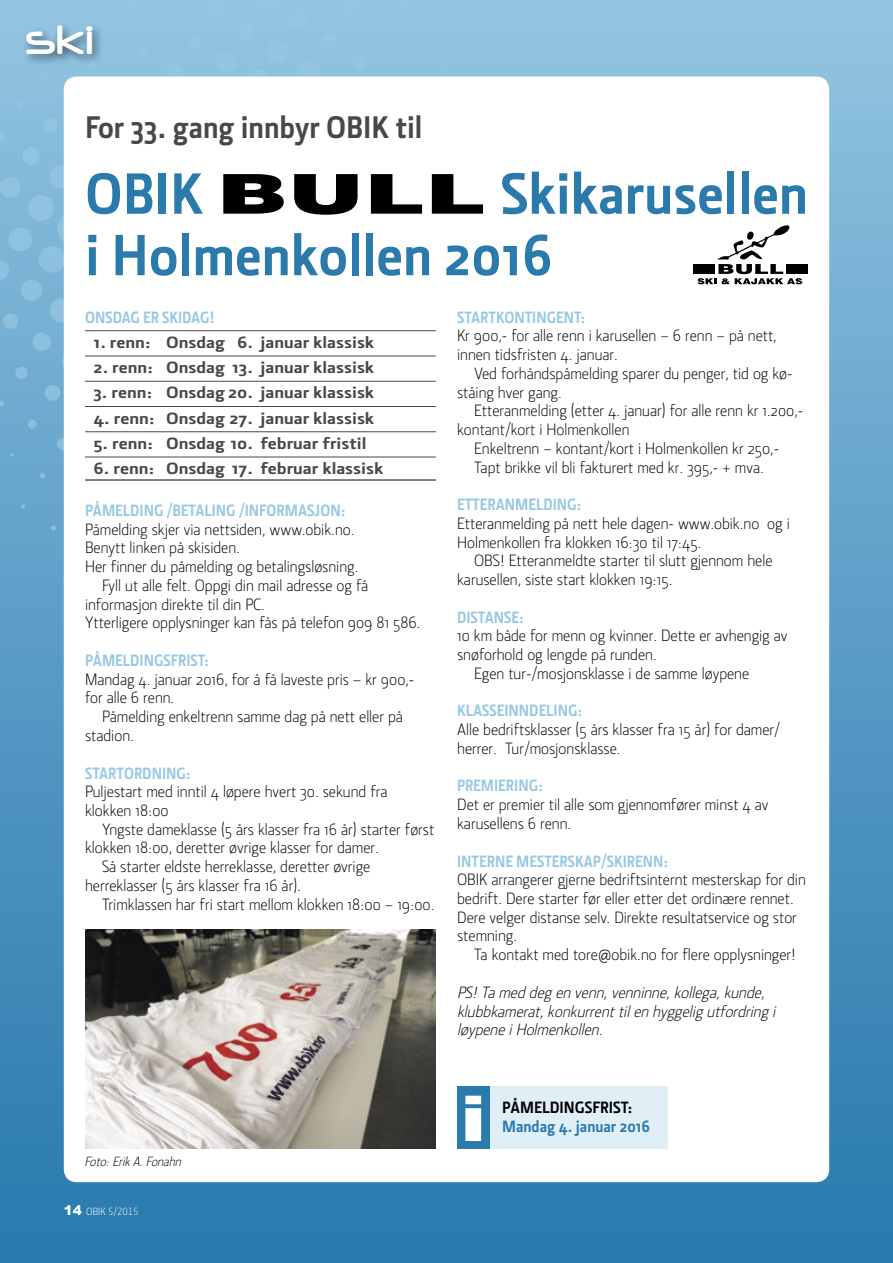
<style>
.page{position:relative;width:893px;height:1263px;background:#fff}
.page>*{position:absolute;margin:0;border:0;box-sizing:border-box;transform-origin:0 0}
.t1{font:900 63.3px "Arial";color:#fff;scale:1.25 1}
.t2{font:700 58.5px/61.5px "Section";color:#2a7bac}
.t3{font:48px "Neuropol";color:#fff}
.t4{font:700 31.5px "Section";color:#484848}
.t5{font:300 16.5px/18.8px "Section";color:#000}
.t6{font:700 16.5px "Section";color:#484848;scale:1.2 1}
.t7{font:700 16.5px "Section";color:#97c8e3;scale:.95 1}
.t8{font:italic 300 16.5px/18.8px "Section";color:#000}
.t9{font:700 16.5px "Section";color:#2a7bac}
.t10{font:700 16.5px "Section";color:#000}
.t11{font:italic 300 13.5px "Section";color:#000;scale:.95 1}
.t12{font:10.5px "Section Light Caps";color:#fff}
.s1{font-family:"Arial";font-weight:900;font-size:13.5px}
.s2{font-family:"Section";font-weight:300}
</style>
<div class="page">
<div style="left:0;top:0;width:893px;height:1263px;background:linear-gradient(to bottom,#92c3e1,#2778ad)"></div>
<div style="left:64px;top:77px;width:765px;height:1105px;background:#fff;border-radius:13px"></div>
<svg style="left:0;top:0;width:569px;height:591px"></svg>
<div style="left:693px;top:263px;width:21px;height:5px;background:#000"></div>
<div style="left:693px;top:269px;width:21px;height:5px;background:#000"></div>
<hr style="left:786px;top:264px;width:22px;height:4px;background:#000">
<div style="left:786px;top:269px;width:22px;height:5px;background:#000"></div>
<svg style="left:697px;top:225px;width:105px;height:59px"></svg>
<div style="left:457px;top:1086px;width:211px;height:62px;background:#e0eef6"></div>
<div style="left:457px;top:1086px;width:32px;height:62px;background:#2a7bac"></div>
<img style="left:85px;top:929px;width:351px;height:219px">
<h3 class="t3" style="left:26px;top:14px;width:70px">ski</h3>
<h3 class="t4" style="left:85px;top:109px;width:339px">For 33. gang innbyr OBIK til</h3>
<h2 class="t2" style="left:85px;top:163px;width:163px">OBIKS</h2>
<h2 class="t2" style="left:85px;top:163px;width:724px;text-indent:443px">kikarusellen i Holmenkollen 2016</h2>
<p class="t7" style="left:85px;top:307px;width:138px">Onsdag er skidag!</p>
<p class="t6" style="left:94px;top:333px;width:235px">1. renn: Onsdag 6. januar klassisk</p>
<p class="t6" style="left:94px;top:358px;width:235px">2. renn: Onsdag 13. januar klassisk</p>
<p class="t6" style="left:94px;top:383px;width:235px">3. renn: Onsdag 20. januar klassisk</p>
<p class="t6" style="left:94px;top:408px;width:235px">4. renn: Onsdag 27. januar klassisk</p>
<p class="t6" style="left:94px;top:434px;width:229px">5. renn: Onsdag 10. februar fristil</p>
<p class="t6" style="left:94px;top:459px;width:243px">6. renn: Onsdag 17. februar klassisk</p>
<p class="t7" style="left:85px;top:501px;width:276px">Påmelding /Betaling /informasjon:</p>
<p class="t5" style="left:85px;top:520px;width:271px">Påmelding skjer via nettsiden, www.obik.no.</p>
<p class="t5" style="left:85px;top:539px;width:156px">Benytt linken på skisiden.</p>
<p class="t5" style="left:85px;top:557px;width:275px">Her finner du påmelding og betalingsløsning.</p>
<p class="t5" style="left:102px;top:576px;width:268px">Fyll ut alle felt. Oppgi din mail adresse og få</p>
<p class="t5" style="left:85px;top:595px;width:181px">informasjon direkte til din PC.</p>
<p class="t5" style="left:85px;top:613px;width:337px">Ytterligere opplysninger kan fås på telefon 909 81 586.</p>
<p class="t7" style="left:85px;top:651px;width:132px">Påmeldingsfrist:</p>
<p class="t5" style="left:85px;top:670px;width:331px">Mandag 4. januar 2016, for å få laveste pris – kr 900,- for alle 6 renn.</p>
<p class="t5" style="left:85px;top:707px;width:319px;text-indent:17px">Påmelding enkeltrenn samme dag på nett eller på stadion.</p>
<p class="t7" style="left:85px;top:763px;width:113px">Startordning:</p>
<p class="t5" style="left:85px;top:782px;width:304px">Puljestart med inntil 4 løpere hvert 30. sekund fra klokken 18:00</p>
<p class="t5" style="left:102px;top:820px;width:334px">Yngste dameklasse (5 års klasser fra 16 år) starter først</p>
<p class="t5" style="left:85px;top:839px;width:295px">klokken 18:00, deretter øvrige klasser for damer.</p>
<p class="t5" style="left:102px;top:857px;width:270px">Så starter eldste herreklasse, deretter øvrige</p>
<p class="t5" style="left:85px;top:876px;width:217px">herreklasser (5 års klasser fra 16 år).</p>
<p class="t5" style="left:102px;top:895px;width:334px">Trimklassen har fri start mellom klokken 18:00 – 19:00.</p>
<p class="t11" style="left:84px;top:1154px;width:107px">Foto:ErikA.Fonahn</p>
<p class="t12" style="left:64px;top:1205px;width:76px"><span class="s1">14</span> <span class="s2">OBIK</span> 5/2015</p>
<p class="t7" style="left:457px;top:307px;width:137px">Startkontingent:</p>
<p class="t5" style="left:457px;top:327px;width:321px">Kr 900,- for alle renn i karusellen – 6 renn – på nett, innen tidsfristen 4. januar.</p>
<p class="t5" style="left:457px;top:364px;width:337px;text-indent:17px">Ved forhåndspåmelding sparer du penger, tid og kø&shy;ståing hver gang.</p>
<p class="t5" style="left:457px;top:401px;width:348px;text-indent:17px">Etteranmelding (etter 4. januar) for alle renn kr 1.200,- kontant/kort i Holmenkollen</p>
<p class="t5" style="left:474px;top:439px;width:307px">Enkeltrenn – kontant/kort i Holmenkollen kr 250,-<br>Tapt brikke vil bli fakturert med kr. 395,- + mva.</p>
<p class="t7" style="left:457px;top:495px;width:133px">Etteranmelding:</p>
<p class="t5" style="left:457px;top:514px;width:334px">Etteranmelding på nett hele dagen- www.obik.no og i<br>Holmenkollen fra klokken 16:30 til 17:45.</p>
<p class="t5" style="left:457px;top:551px;width:317px;text-indent:17px">OBS! Etteranmeldte starter til slutt gjennom hele karusellen, siste start klokken 19:15.</p>
<p class="t7" style="left:457px;top:607px;width:72px">Distanse:</p>
<p class="t5" style="left:457px;top:627px;width:332px">10 km både for menn og kvinner. Dette er avhengig av</p>
<p class="t5" style="left:457px;top:645px;width:201px">snøforhold og lengde på runden.</p>
<p class="t5" style="left:474px;top:664px;width:277px">Egen tur-/mosjonsklasse i de samme løypene</p>
<p class="t7" style="left:457px;top:701px;width:133px">Klasseinndeling:</p>
<p class="t5" style="left:457px;top:720px;width:324px">Alle bedriftsklasser (5 års klasser fra 15 år) for damer/ herrer. Tur/mosjonsklasse.</p>
<p class="t7" style="left:457px;top:776px;width:92px">Premiering:</p>
<p class="t5" style="left:457px;top:795px;width:313px">Det er premier til alle som gjennomfører minst 4 av karusellens 6 renn.</p>
<p class="t7" style="left:457px;top:851px;width:224px">Interne mesterskap/skirenn:</p>
<p class="t5" style="left:457px;top:870px;width:350px">OBIK arrangerer gjerne bedriftsinternt mesterskap for din bedrift. Dere starter før eller etter det ordinære rennet.<br>Dere velger distanse selv. Direkte resultatservice og stor stemning.</p>
<p class="t5" style="left:474px;top:945px;width:323px">Ta kontakt med tore@obik.no for flere opplysninger!</p>
<p class="t8" style="left:457px;top:983px;width:324px">PS!Tamed deg en venn,venninne,kollega,kunde, klubbkamerat,konkurrenttilen hyggelig utfordring i løypeneiHolmenkollen.</p>
<h1 class="t1" style="left:460px;top:1072px;width:23px">i</h1>
<p class="t10" style="left:502px;top:1098px;width:132px">Påmeldingsfrist:</p>
<p class="t9" style="left:502px;top:1117px;width:149px">Mandag 4. januar 2016</p>
</div>
